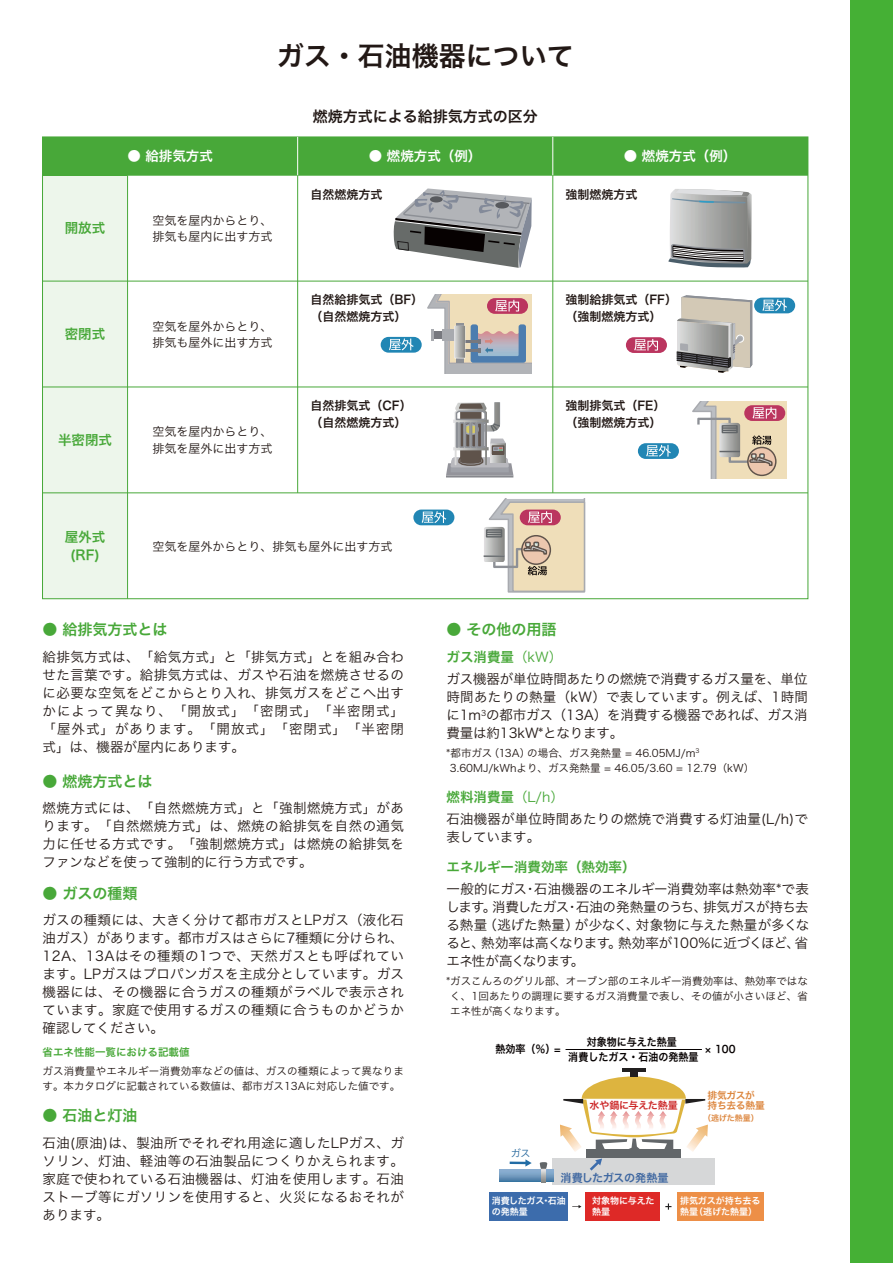
<style>
.page{position:relative;width:893px;height:1263px;background:#fff}
.page>*{position:absolute;margin:0;border:0;box-sizing:border-box;transform-origin:0 0}
.t1{font:27px "Hira Kaku Pro W6";color:#221815}
.t2{font:15px "Hira Kaku Pro N W6";color:#48a839}
.t3{font:15px "Hira Kaku Pro N W6";color:#221815}
.t4{font:13.5px/18px "Hira Kaku Pro N W3";letter-spacing:.02em;color:#221815;text-align:justify}
.t5{font:13.5px/18px "Hira Kaku Pro N W6";color:#48a839;text-align:center}
.t6{font:13.5px "Hira Kaku Pro N W6";color:#fff}
.t7{font:12px/16.5px "Hira Kaku Pro N W6";color:#221815}
.t8{font:12px/16.5px "Hira Kaku Pro N W3";color:#221815}
.t9{font:11.1px "Hira Kaku Pro N W6";letter-spacing:-.025em;color:#4068a1}
.t10{font:10.8px/15.1px "Hira Kaku Pro N W6";color:#060101;text-align:center;scale:.93 1}
.t11{font:10.5px/15px "Hira Kaku Pro N W3";color:#221815}
.t12{font:10.5px "Hira Kaku Pro N W6";color:#48a839}
.t13{font:10.35px "Hira Kaku Pro N W6";color:#060101;scale:.93 1}
.t14{font:10.05px "Hira Kaku Pro N W6";letter-spacing:-.02em;color:#cc2728}
.t15{font:10.05px "Hira Kaku Pro N W3";color:#27689d}
.t16{font:9.75px/10.1px "Hira Kaku Pro N W6";letter-spacing:-.025em;color:#dc853c}
.t17{font:9px/10.8px "Hira Kaku Pro N W6";color:#fff}
.t18{font:7.95px "Hira Kaku Pro N W6";letter-spacing:-.015em;color:#dc853c}
.s1{font-family:"Hira Kaku Pro N W3"}
.s2{font-size:9.6px}
</style>
<div class="page">
<div style="left:850px;top:0;width:43px;height:1263px;background:#45b035"></div>
<div style="left:552px;top:1158px;width:163px;height:26px;background:#d6d7d8"></div>
<svg style="left:500px;top:1169px;width:54px;height:12px"></svg>
<hr style="left:565px;top:1049px;width:137px;height:1px;background:#060101">
<svg style="left:572px;top:1205px;width:9px;height:3px"></svg>
<svg style="left:665px;top:1203px;width:6px;height:7px"></svg>
<div style="left:587px;top:1150px;width:94px;height:8px;background:#626669"></div>
<hr style="left:622px;top:1068px;width:24px;height:4px;background:#211f1f">
<svg style="left:560px;top:1072px;width:148px;height:80px"></svg>
<svg style="left:590px;top:1158px;width:12px;height:13px"></svg>
<hr style="left:510px;top:1161px;width:16px;height:3px;background:#216ca5">
<svg style="left:525px;top:1159px;width:7px;height:7px"></svg>
<svg style="left:539px;top:1162px;width:8px;height:20px"></svg>
<div style="left:490px;top:1192px;width:78px;height:29px;background:#3c6cac"></div>
<div style="left:586px;top:1192px;width:74px;height:29px;background:#de2927"></div>
<div style="left:677px;top:1192px;width:87px;height:29px;background:#ed8f47"></div>
<div style="left:43px;top:137px;width:765px;height:38px;background:#48a839"></div>
<div style="left:43px;top:175px;width:85px;height:424px;background:#edf6eb"></div>
<hr style="left:43px;top:175px;width:765px;height:1px;background:#48a839">
<hr style="left:43px;top:281px;width:765px;height:1px;background:#48a839">
<hr style="left:43px;top:387px;width:765px;height:1px;background:#48a839">
<hr style="left:43px;top:492px;width:765px;height:1px;background:#48a839">
<hr style="left:297px;top:175px;width:1px;height:318px;background:#48a839">
<hr style="left:127px;top:175px;width:1px;height:424px;background:#48a839">
<hr style="left:552px;top:175px;width:1px;height:318px;background:#48a839">
<hr style="left:297px;top:137px;width:1px;height:38px;background:#fff">
<hr style="left:552px;top:137px;width:1px;height:38px;background:#fff">
<svg style="left:393px;top:188px;width:139px;height:80px"></svg>
<svg style="left:668px;top:189px;width:84px;height:79px;background:#a5a7a7"></svg>
<div style="left:381px;top:337px;width:41px;height:16px;background:#2186b4;border-radius:8px"></div>
<svg style="left:389px;top:339px;width:24px;height:11px"></svg>
<svg style="left:427px;top:295px;width:105px;height:78px;background:#c6bcba"></svg>
<div style="left:626px;top:337px;width:41px;height:16px;background:#bb355f;border-radius:8px"></div>
<svg style="left:634px;top:339px;width:24px;height:12px"></svg>
<div style="left:754px;top:298px;width:41px;height:15px;background:#2186b4;border-radius:8px"></div>
<svg style="left:676px;top:295px;width:111px;height:78px"></svg>
<hr style="left:446px;top:475px;width:67px;height:2px;background:#87888d">
<svg style="left:446px;top:402px;width:67px;height:73px"></svg>
<div style="left:638px;top:443px;width:41px;height:16px;background:#2186b4;border-radius:8px"></div>
<svg style="left:646px;top:445px;width:25px;height:12px"></svg>
<svg style="left:692px;top:401px;width:95px;height:77px"></svg>
<div style="left:413px;top:510px;width:41px;height:15px;background:#2186b4;border-radius:8px"></div>
<svg style="left:422px;top:511px;width:24px;height:12px"></svg>
<svg style="left:484px;top:499px;width:102px;height:94px;background:#d8c7b6"></svg>
<h1 class="t1" style="left:277px;top:32px;width:299px">ガス・石油機器について</h1>
<p class="t5" style="left:65px;top:219px;width:42px">開放式</p>
<p class="t6" style="left:127px;top:144px;width:87px">● 給排気方式</p>
<p class="t8" style="left:153px;top:211px;width:121px">空気を屋内からとり、排気も屋内に出す方式</p>
<p class="t5" style="left:65px;top:324px;width:42px">密閉式</p>
<p class="t8" style="left:153px;top:317px;width:121px">空気を屋外からとり、排気も屋外に出す方式</p>
<p class="t5" style="left:58px;top:430px;width:55px">半密閉式</p>
<p class="t8" style="left:153px;top:423px;width:121px">空気を屋内からとり、排気を屋外に出す方式</p>
<p class="t3" style="left:313px;top:103px;width:226px">燃焼方式による給排気方式の区分</p>
<p class="t6" style="left:369px;top:144px;width:114px">● 燃焼方式（例）</p>
<p class="t6" style="left:624px;top:144px;width:114px">● 燃焼方式（例）</p>
<p class="t7" style="left:310px;top:185px;width:73px">自然燃焼方式</p>
<p class="t7" style="left:566px;top:185px;width:73px">強制燃焼方式</p>
<p class="t7" style="left:310px;top:291px;width:114px">自然給排気式（BF）（自然燃焼方式）</p>
<p class="t7" style="left:566px;top:291px;width:113px">強制給排気式（FF）（強制燃焼方式）</p>
<p class="t7" style="left:310px;top:397px;width:103px">自然排気式（CF）（自然燃焼方式）</p>
<p class="t7" style="left:566px;top:397px;width:101px">強制排気式（FE）（強制燃焼方式）</p>
<p class="t5" style="left:65px;top:528px;width:42px">屋外式(RF)</p>
<p class="t8" style="left:153px;top:537px;width:241px">空気を屋外からとり、排気も屋外に出す方式</p>
<p class="t2" style="left:43px;top:616px;width:126px">● 給排気方式とは</p>
<p class="t4" style="left:43px;top:647px;width:363px">給排気方式は、「給気方式」と「排気方式」とを組み合わせた言葉です。給排気方式は、ガスや石油を燃焼させるのに必要な空気をどこからとり入れ、排気ガスをどこへ出すかによって異なり、「開放式」「密閉式」「半密閉式」「屋外式」があります。「開放式」「密閉式」「半密閉式」は、機器が屋内にあります。</p>
<p class="t2" style="left:43px;top:768px;width:111px">● 燃焼方式とは</p>
<p class="t4" style="left:43px;top:798px;width:363px">燃焼方式には、「自然燃焼方式」と「強制燃焼方式」があります。「自然燃焼方式」は、燃焼の給排気を自然の通気力に任せる方式です。「強制燃焼方式」は燃焼の給排気をファンなどを使って強制的に行う方式です。</p>
<p class="t2" style="left:43px;top:879px;width:96px">● ガスの種類</p>
<p class="t4" style="left:43px;top:910px;width:363px">ガスの種類には、大きく分けて都市ガスとLPガス（液化石油ガス）があります。都市ガスはさらに7種類に分けられ、12A、13Aはその種類の1つで、天然ガスとも呼ばれています。LPガスはプロパンガスを主成分としています。ガス機器には、その機器に合うガスの種類がラベルで表示されています。家庭で使用するガスの種類に合うものかどうか確認してください。</p>
<p class="t12" style="left:43px;top:1042px;width:149px">省エネ性能一覧における記載値</p>
<p class="t11" style="left:43px;top:1063px;width:363px">ガス消費量やエネルギー消費効率などの値は、ガスの種類によって異なります。本カタログに記載されている数値は、都市ガス13Aに対応した値です。</p>
<p class="t2" style="left:43px;top:1102px;width:96px">● 石油と灯油</p>
<p class="t4" style="left:43px;top:1132px;width:363px">石油(原油)は、製油所でそれぞれ用途に適したLPガス、ガソリン、灯油、軽油等の石油製品につくりかえられます。家庭で使われている石油機器は、灯油を使用します。石油ストーブ等にガソリンを使用すると、火災になるおそれがあります。</p>
<p class="t2" style="left:446px;top:616px;width:111px">● その他の用語</p>
<p class="t5" style="left:446px;top:647px;width:117px">ガス消費量<span class="s1">（kW）</span></p>
<p class="t4" style="left:446px;top:669px;width:363px">ガス機器が単位時間あたりの燃焼で消費するガス量を、単位時間あたりの熱量（kW）で表しています。例えば、1時間に1m<sup>3</sup>の都市ガス（13A）を消費する機器であれば、ガス消費量は約13kW*となります。</p>
<p class="t11" style="left:450px;top:744px;width:306px;text-indent:-3px">*都市ガス（13A）の場合、ガス発熱量 = 46.05MJ/m<sup>3<br></sup>3.60MJ/kWhより、ガス発熱量 = 46.05/3.60 = 12.79（kW）</p>
<p class="t5" style="left:446px;top:787px;width:119px">燃料消費量<span class="s1">（L/h）</span></p>
<p class="t4" style="left:446px;top:809px;width:363px">石油機器が単位時間あたりの燃焼で消費する灯油量(L/h)で表しています。</p>
<p class="t5" style="left:446px;top:857px;width:190px">エネルギー消費効率（熱効率）</p>
<p class="t4" style="left:446px;top:879px;width:364px">一般的にガス・石油機器のエネルギー消費効率は熱効率*で表します。消費したガス・石油の発熱量のうち、排気ガスが持ち去る熱量（逃げた熱量）が少なく、対象物に与えた熱量が多くなると、熱効率は高くなります。熱効率が100%に近づくほど、省エネ性が高くなります。</p>
<p class="t11" style="left:450px;top:973px;width:359px;text-align:justify;text-indent:-4px">*ガスこんろのグリル部、オーブン部のエネルギー消費効率は、熱効率ではなく、1回あたりの調理に要するガス消費量で表し、その値が小さいほど、省エネ性が高くなります。</p>
<p class="t10" style="left:568px;top:1034px;width:141px">対象物に与えた熱量<br>消費したガス・石油の発熱量</p>
<p class="t14" style="left:590px;top:1096px;width:90px">水や鍋に与えた熱量</p>
<p class="t10" style="left:495px;top:1040px;width:72px">熱効率（％）<span class="s2">=</span></p>
<p class="t13" style="left:705px;top:1040px;width:35px"><span class="s2">×</span> 100</p>
<p class="t16" style="left:707px;top:1090px;width:59px">排気ガスが持ち去る熱量</p>
<p class="t18" style="left:703px;top:1110px;width:57px">（逃げた熱量）</p>
<p class="t15" style="left:511px;top:1145px;width:21px">ガス</p>
<p class="t9" style="left:561px;top:1168px;width:110px">消費したガスの発熱量</p>
<p class="t17" style="left:492px;top:1195px;width:76px">消費したガス・石油の発熱量</p>
<p class="t17" style="left:592px;top:1195px;width:64px">対象物に与えた熱量</p>
<p class="t17" style="left:680px;top:1195px;width:82px">排気ガスが持ち去る熱量（逃げた熱量）</p>
</div>
